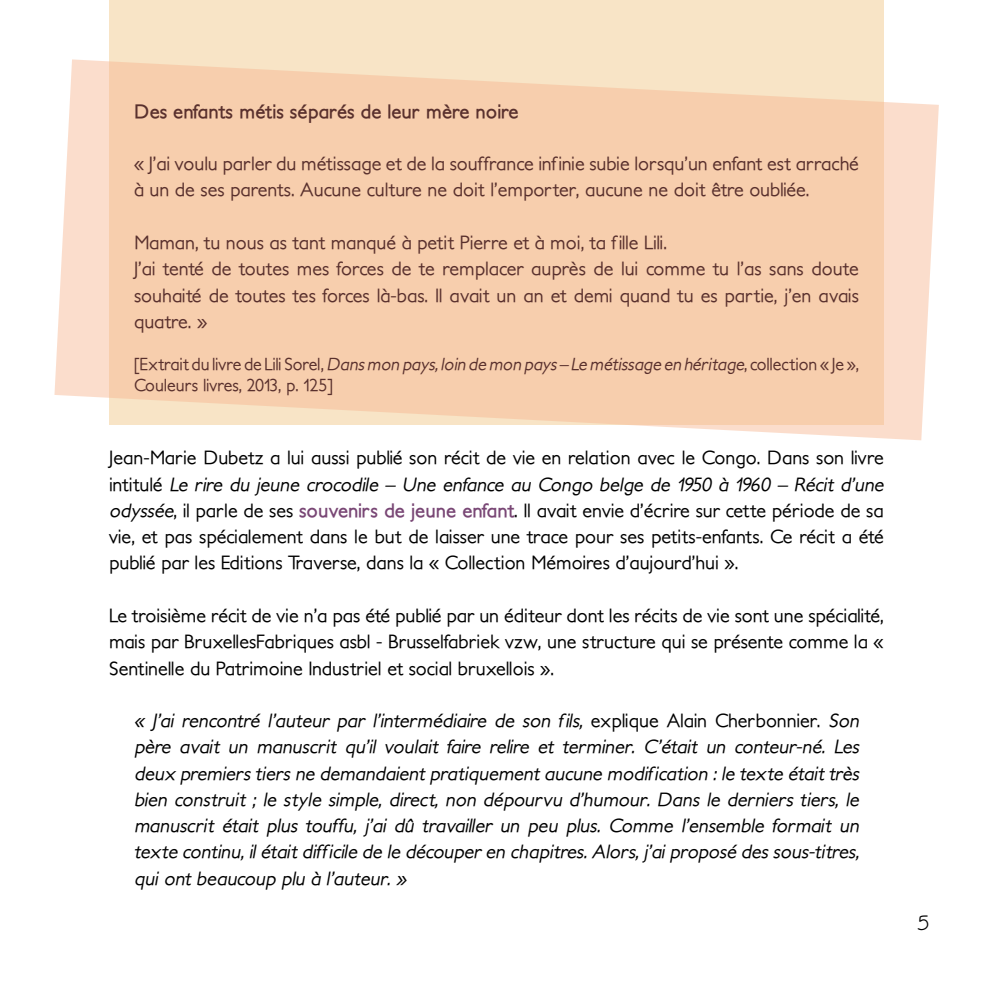
<style>
.page{position:relative;width:993px;height:993px;background:#fff}
.page>*{position:absolute;margin:0;border:0;box-sizing:border-box;transform-origin:0 0}
.t1{font:21px "Anjelika Rose";color:#000}
.t2{font:500 19.25px/26.2px "Petita";color:#000}
.t3{font:italic 500 19.25px/26.2px "Petita";letter-spacing:.06em;color:#000;text-align:justify}
.t4{font:500 19.25px/26.2px "Petita";color:#59302d}
.t5{font:700 19.25px "Petita";color:#59302d}
.t6{font:500 17.5px/21px "Petita";color:#59302d}
.s1{font-style:italic}
.s2{font-weight:700;color:#794775}
.s3{font-style:normal}
</style>
<div class="page">
<div style="left:109px;top:0;width:774px;height:424px;background:#f8e4c6"></div>
<svg style="left:54px;top:59px;width:884px;height:381px;background:#f7d4b6"></svg>
<p class="t5" style="left:134px;top:99px;width:386px">Des enfants métis séparés de leur mère noire</p>
<p class="t4" style="left:134px;top:151px;width:726px">« J’ai voulu parler du métissage et de la souffrance infinie subie lorsqu’un enfant est arraché à un de ses parents. Aucune culture ne doit l’emporter, aucune ne doit être oubliée.</p>
<p class="t4" style="left:134px;top:229px;width:726px">Maman, tu nous as tant manqué à petit Pierre et à moi, ta fille Lili.<br>J’ai tenté de toutes mes forces de te remplacer auprès de lui comme tu l’as sans doute souhaité de toutes tes forces là-bas. Il avait un an et demi quand tu es partie, j’en avais quatre. »</p>
<p class="t6" style="left:134px;top:353px;width:726px">[ E x t ra i t d u l i v re d e L i l i S o re l , <span class="s1">Dansmon pays,loin de mon pays– Le métissage en héritage</span>, co l l e c t i o n « J e » ,<br>Couleurs livres, 2013, p. 125]</p>
<p class="t2" style="left:109px;top:445px;width:779px">Jean-Marie Dubetz a lui aussi publié son récit de vie en relation avec le Congo. Dans son livre i n t i t u l é <span class="s1">Le rire du jeune crocodile – Une enfance au Congo belge de 1950 à 1960 – Récit d’une odyssée</span>, il parle de ses <span class="s2">souvenirs de jeune enfant</span>. Il avait envie d’écrire sur cette période de sa vie, et pas spécialement dans le but de laisser une trace pour ses petits-enfants. Ce récit a été publié par les Editions Traverse, dans la « Collection Mémoires d’aujourd’hui ».</p>
<p class="t2" style="left:109px;top:602px;width:775px;text-align:justify">Le troisième récit de vie n’a pas été publié par un éditeur dont les récits de vie sont une spécialité, mais par BruxellesFabriques asbl - Brusselfabriek vzw, une structure qui se présente comme la « Sentinelle du Patrimoine Industriel et social bruxellois ».</p>
<p class="t3" style="left:134px;top:707px;width:730px">« J ’ai rencontré l’auteur par l’intermédiaire de son fils, <span class="s3">ex p l i q u e A l a i n C h e r b o n n i e r.</span> Son père avait un manuscrit qu’il voulait faire relire et terminer. C’était un conteur-né. Les deux premierstiersne demandaientpratiquementaucune modification :le texte étaittrès bien construit ; le style simple, direct, non dépourvu d’humour. Dans le derniers tiers, le manuscrit était plus touffu, j ’ai dû travailler un peu plus. Comme l’ensemble formait un texte continu,ilétaitdifficile de le découperen chapitres.Alors,j ’aiproposé dessous-titres, qui ont beaucoup plu à l’auteur. »</p>
<p class="t1" style="left:916px;top:911px;width:13px">5</p>
</div>
